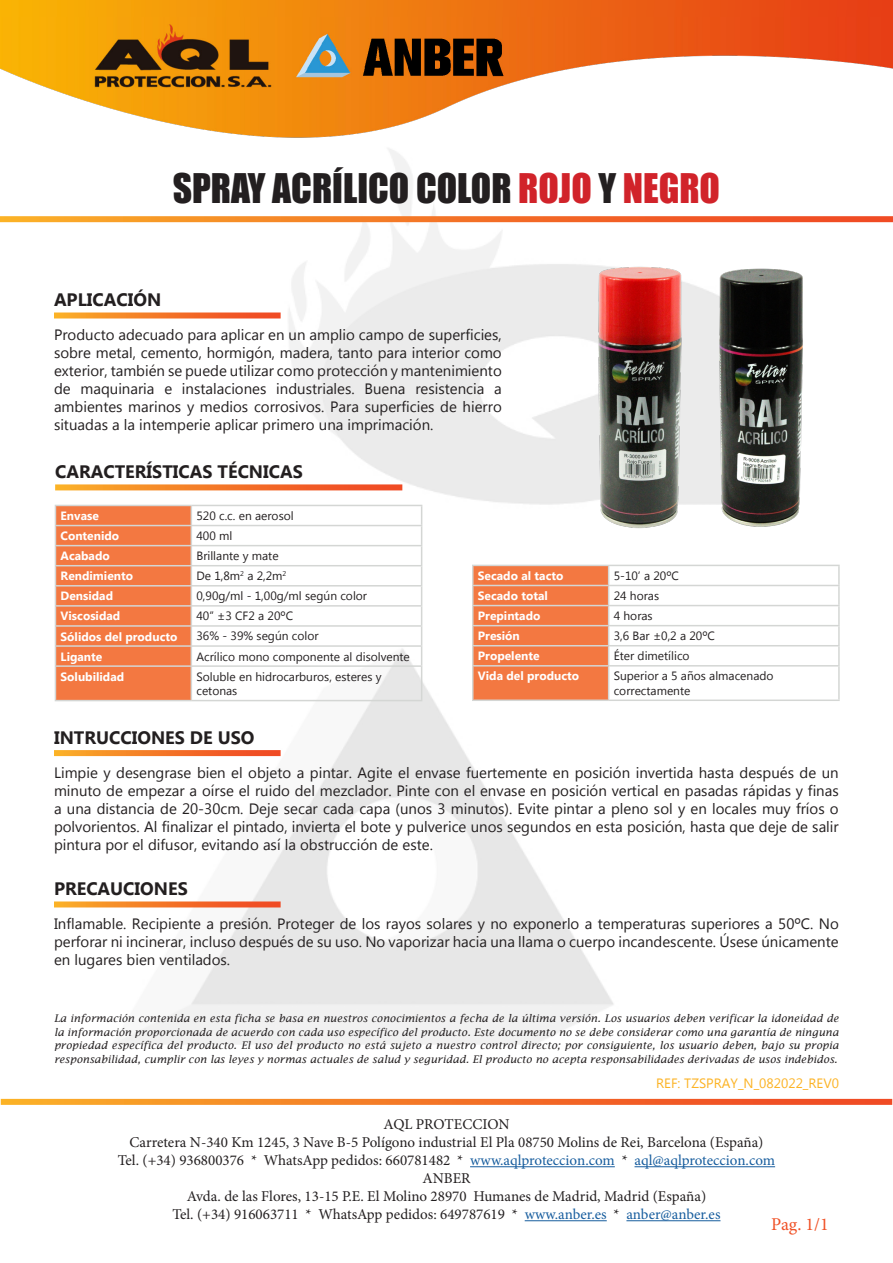
<style>
.page{position:relative;width:893px;height:1263px;background:#fff}
.page>*{position:absolute;margin:0;border:0;box-sizing:border-box;transform-origin:0 0}
.t1{font:37.5px "Impact";color:#231f20}
.t2{font:700 18px "Microsoft New Tai Lue";color:#231f20}
.t3{font:18px "Minion Pro";color:#f05126}
.t4{font:15px/18px "Microsoft New Tai Lue";color:#231f20;text-align:justify}
.t5{font:15px/18px "Minion Pro";color:#231f20;text-align:center}
.t6{font:13.5px "Microsoft New Tai Lue";color:#fcb325}
.t7{font:12px/14.4px "Microsoft New Tai Lue";color:#231f20}
.t8{font:700 12px "Microsoft New Tai Lue";color:#fff}
.t9{font:italic 10.5px/13.5px "Lucida Fax";color:#231f20;text-align:justify}
.s1{color:#d1232a}
.s2{color:#175d9e}
</style>
<div class="page">
<svg style="left:1px;top:1099px;width:891px;height:6px;background:#f4792a"></svg>
<hr style="left:470px;top:1166px;width:145px;height:1px;background:#175d9e">
<hr style="left:634px;top:1166px;width:141px;height:1px;background:#175d9e">
<hr style="left:525px;top:1220px;width:82px;height:1px;background:#175d9e">
<hr style="left:626px;top:1220px;width:94px;height:1px;background:#175d9e">
<img style="left:0;top:0;width:893px;height:149px">
<svg style="left:0;top:216px;width:893px;height:6px;background:#f47a2d"></svg>
<svg style="left:54px;top:312px;width:227px;height:6px"></svg>
<svg style="left:54px;top:750px;width:227px;height:6px"></svg>
<svg style="left:54px;top:901px;width:227px;height:6px"></svg>
<hr style="left:191px;top:505px;width:231px;height:1px;background:#d4d6d4">
<hr style="left:191px;top:525px;width:231px;height:1px;background:#d4d6d4">
<hr style="left:191px;top:545px;width:231px;height:1px;background:#d4d6d4">
<hr style="left:191px;top:645px;width:231px;height:2px;background:#d4d6d4">
<hr style="left:191px;top:665px;width:231px;height:2px;background:#d4d6d4">
<hr style="left:421px;top:667px;width:1px;height:33px;background:#d4d6d4">
<hr style="left:55px;top:700px;width:136px;height:1px;background:#d4d6d4">
<hr style="left:191px;top:700px;width:231px;height:1px;background:#d4d6d4">
<hr style="left:191px;top:565px;width:231px;height:1px;background:#d4d6d4">
<hr style="left:191px;top:585px;width:231px;height:1px;background:#d4d6d4">
<hr style="left:191px;top:605px;width:231px;height:2px;background:#d4d6d4">
<hr style="left:191px;top:625px;width:231px;height:2px;background:#d4d6d4">
<svg style="left:55px;top:505px;width:137px;height:195px;background:#f0804d"></svg>
<svg style="left:421px;top:506px;width:1px;height:159px"></svg>
<svg style="left:55px;top:484px;width:347px;height:6px;background:#f48036"></svg>
<hr style="left:609px;top:565px;width:231px;height:1px;background:#d4d6d4">
<hr style="left:609px;top:585px;width:231px;height:1px;background:#d4d6d4">
<hr style="left:609px;top:605px;width:231px;height:1px;background:#d4d6d4">
<hr style="left:609px;top:625px;width:231px;height:1px;background:#d4d6d4">
<hr style="left:609px;top:645px;width:231px;height:1px;background:#d4d6d4">
<svg style="left:472px;top:565px;width:137px;height:134px;background:#f07e4b"></svg>
<svg style="left:838px;top:566px;width:2px;height:99px"></svg>
<hr style="left:472px;top:665px;width:137px;height:1px;background:#d4d6d4">
<hr style="left:472px;top:666px;width:1px;height:33px;background:#d4d6d4">
<hr style="left:609px;top:665px;width:231px;height:1px;background:#d4d6d4">
<hr style="left:608px;top:666px;width:1px;height:33px;background:#d4d6d4">
<hr style="left:838px;top:666px;width:2px;height:33px;background:#d4d6d4">
<hr style="left:472px;top:699px;width:137px;height:2px;background:#d4d6d4">
<hr style="left:609px;top:699px;width:231px;height:2px;background:#d4d6d4">
<img style="left:588px;top:264px;width:215px;height:265px">
<h1 class="t1" style="left:173px;top:159px;width:549px">SPRAY ACRÍLICO COLOR <span class="s1">ROJO</span> Y <span class="s1">NEGRO</span></h1>
<p class="t2" style="left:54px;top:289px;width:109px">APLICACIÓN</p>
<p class="t4" style="left:54px;top:327px;width:449px">Producto adecuado para aplicar en un amplio campo de superficies, sobre metal, cemento, hormigón, madera, tanto para interior como exterior, también se puede utilizar como protección y mantenimiento de maquinaria e instalaciones industriales. Buena resistencia a ambientes marinos y medios corrosivos. Para superficies de hierro situadas a la intemperie aplicar primero una imprimación.</p>
<p class="t2" style="left:55px;top:461px;width:249px">CARACTERÍSTICAS TÉCNICAS</p>
<p class="t8" style="left:61px;top:509px;width:40px">Envase</p>
<p class="t7" style="left:196px;top:509px;width:99px">520 c.c. en aerosol</p>
<p class="t8" style="left:61px;top:529px;width:60px">Contenido</p>
<p class="t7" style="left:196px;top:530px;width:37px">400 ml</p>
<p class="t8" style="left:61px;top:549px;width:51px">Acabado</p>
<p class="t7" style="left:196px;top:550px;width:84px">Brillante y mate</p>
<p class="t8" style="left:61px;top:569px;width:74px">Rendimiento</p>
<p class="t7" style="left:196px;top:570px;width:91px">De 1,8m<sup>2</sup> a 2,2m<sup>2</sup></p>
<p class="t8" style="left:61px;top:589px;width:54px">Densidad</p>
<p class="t7" style="left:196px;top:590px;width:172px">0,90g/ml - 1,00g/ml según color</p>
<p class="t8" style="left:61px;top:609px;width:61px">Viscosidad</p>
<p class="t7" style="left:196px;top:610px;width:98px">40” ±3 CF2 a 20ºC</p>
<p class="t8" style="left:61px;top:629px;width:118px">Sólidos del producto</p>
<p class="t7" style="left:196px;top:630px;width:124px">36% - 39% según color</p>
<p class="t8" style="left:61px;top:649px;width:43px">Ligante</p>
<p class="t7" style="left:196px;top:650px;width:215px">Acrílico mono componente al disolvente</p>
<p class="t8" style="left:61px;top:669px;width:65px">Solubilidad</p>
<p class="t7" style="left:196px;top:670px;width:187px">Soluble en hidrocarburos, esteres y cetonas</p>
<p class="t2" style="left:54px;top:727px;width:202px">INTRUCCIONES DE USO</p>
<p class="t8" style="left:478px;top:569px;width:87px">Secado al tacto</p>
<p class="t7" style="left:614px;top:569px;width:67px">5-10’ a 20ºC</p>
<p class="t8" style="left:478px;top:589px;width:72px">Secado total</p>
<p class="t7" style="left:614px;top:589px;width:47px">24 horas</p>
<p class="t8" style="left:478px;top:609px;width:64px">Prepintado</p>
<p class="t7" style="left:614px;top:610px;width:40px">4 horas</p>
<p class="t8" style="left:478px;top:629px;width:43px">Presión</p>
<p class="t7" style="left:614px;top:630px;width:103px">3,6 Bar ±0,2 a 20ºC</p>
<p class="t8" style="left:478px;top:649px;width:63px">Propelente</p>
<p class="t7" style="left:614px;top:650px;width:77px">Éter dimetílico</p>
<p class="t8" style="left:478px;top:669px;width:103px">Vida del producto</p>
<p class="t7" style="left:614px;top:670px;width:161px">Superior a 5 años almacenado correctamente</p>
<p class="t4" style="left:54px;top:765px;width:786px">Limpie y desengrase bien el objeto a pintar. Agite el envase fuertemente en posición invertida hasta después de un minuto de empezar a oírse el ruido del mezclador. Pinte con el envase en posición vertical en pasadas rápidas y finas a una distancia de 20-30cm. Deje secar cada capa (unos 3 minutos). Evite pintar a pleno sol y en locales muy fríos o polvorientos. Al finalizar el pintado, invierta el bote y pulverice unos segundos en esta posición, hasta que deje de salir pintura por el difusor, evitando así la obstrucción de este.</p>
<p class="t2" style="left:54px;top:878px;width:135px">PRECAUCIONES</p>
<p class="t4" style="left:54px;top:916px;width:786px">Inflamable. Recipiente a presión. Proteger de los rayos solares y no exponerlo a temperaturas superiores a 50ºC. No perforar ni incinerar, incluso después de su uso. No vaporizar hacia una llama o cuerpo incandescente. Úsese únicamente en lugares bien ventilados.</p>
<p class="t9" style="left:54px;top:1011px;width:786px">La información contenida en esta ficha se basa en nuestros conocimientos a fecha de la última versión. Los usuarios deben verificar la idoneidad de la información proporcionada de acuerdo con cada uso específico del producto. Este documento no se debe considerar como una garantía de ninguna propiedad específica del producto. El uso del producto no está sujeto a nuestro control directo; por consiguiente, los usuario deben, bajo su propia responsabilidad, cumplir con las leyes y normas actuales de salud y seguridad. El producto no acepta responsabilidades derivadas de usos indebidos.</p>
<p class="t6" style="left:656px;top:1075px;width:184px">REF: TZSPRAY_N_082022_REV0</p>
<p class="t5" style="left:118px;top:1115px;width:659px">AQL PROTECCION<br>Carretera N-340 Km 1245, 3 Nave B-5 Polígono industrial El Pla 08750 Molins de Rei, Barcelona (España)<br>Tel. (+34) 936800376 * WhatsApp pedidos: 660781482 * <span class="s2">www.aqlproteccion.com</span> * <span class="s2">aql@aqlproteccion.com </span>ANBER<br>Avda. de las Flores, 13-15 P.E. El Molino 28970 Humanes de Madrid, Madrid (España)<br>Tel. (+34) 916063711 * WhatsApp pedidos: 649787619 * <span class="s2">www.anber.es</span> * <span class="s2">anber@anber.es</span></p>
<p class="t3" style="left:771px;top:1212px;width:59px">Pag. 1/1</p>
</div>
